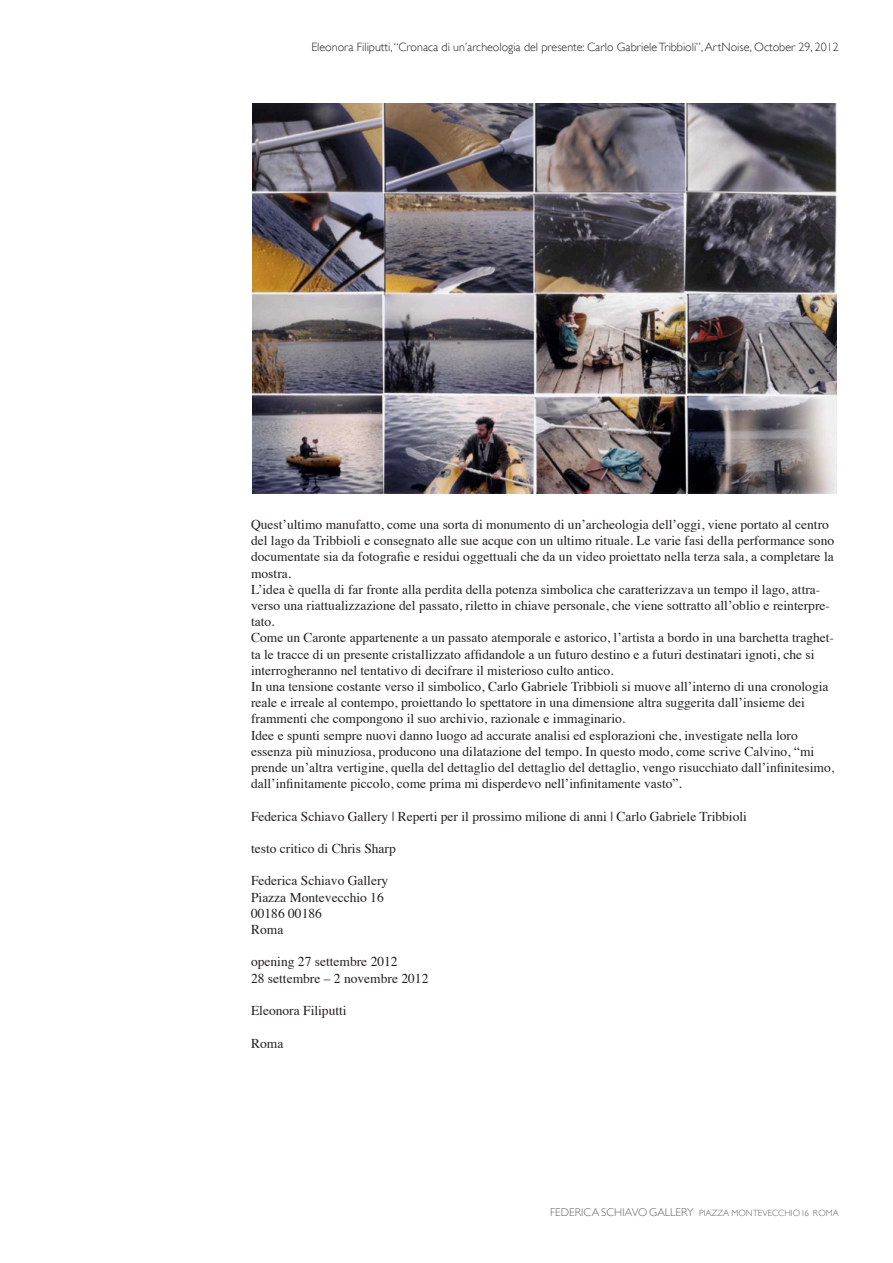
<style>
.page{position:relative;width:893px;height:1263px;background:#fff}
.page>*{position:absolute;margin:0;border:0;box-sizing:border-box;transform-origin:0 0}
.t1{font:13.5px/16.2px "Times";color:#231f20}
.t2{font:300 12px "Gill Sans";color:#231f20}
.t3{font:300 9px "Gill Sans";color:#656568}
.s1{font-size:11.25px}
</style>
<div class="page">
<img style="left:253px;top:104px;width:584px;height:389px">
<p class="t2" style="left:311px;top:40px;width:529px">Eleonora Filiputti, “Cronaca di un’archeologia del presente: Carlo Gabriele Tribbioli”, ArtNoise, October 29, 2012</p>
<p class="t1" style="left:251px;top:515px;width:585px">Quest’ultimo manufatto, come una sorta di monumento di un’archeologia dell’oggi, viene portato al centro del lago da Tribbioli e consegnato alle sue acque con un ultimo rituale. Le varie fasi della performance sono documentate sia da fotografie e residui oggettuali che da un video proiettato nella terza sala, a completare la mostra.</p>
<p class="t1" style="left:251px;top:580px;width:580px">L’idea è quella di far fronte alla perdita della potenza simbolica che caratterizzava un tempo il lago, attra&shy;verso una riattualizzazione del passato, riletto in chiave personale, che viene sottratto all’oblio e reinterpre&shy;tato.</p>
<p class="t1" style="left:251px;top:629px;width:584px">Come un Caronte appartenente a un passato atemporale e astorico, l’artista a bordo in una barchetta traghet&shy;ta le tracce di un presente cristallizzato affidandole a un futuro destino e a futuri destinatari ignoti, che si interrogheranno nel tentativo di decifrare il misterioso culto antico.</p>
<p class="t1" style="left:251px;top:677px;width:579px">In una tensione costante verso il simbolico, Carlo Gabriele Tribbioli si muove all’interno di una cronologia reale e irreale al contempo, proiettando lo spettatore in una dimensione altra suggerita dall’insieme dei frammenti che compongono il suo archivio, razionale e immaginario.</p>
<p class="t1" style="left:251px;top:726px;width:585px">Idee e spunti sempre nuovi danno luogo ad accurate analisi ed esplorazioni che, investigate nella loro essenza più minuziosa, producono una dilatazione del tempo. In questo modo, come scrive Calvino, “mi prende un’altra vertigine, quella del dettaglio del dettaglio del dettaglio, vengo risucchiato dall’infinitesimo, dall’infinitamente piccolo, come prima mi disperdevo nell’infinitamente vasto”.</p>
<p class="t1" style="left:251px;top:807px;width:497px">Federica Schiavo Gallery | Reperti per il prossimo milione di anni | Carlo Gabriele Tribbioli</p>
<p class="t1" style="left:251px;top:839px;width:146px">testo critico di Chris Sharp</p>
<p class="t1" style="left:251px;top:872px;width:139px">Federica Schiavo Gallery</p>
<p class="t1" style="left:251px;top:888px;width:134px">Piazza Montevecchio 16</p>
<p class="t1" style="left:251px;top:904px;width:72px">00186 00186</p>
<p class="t1" style="left:251px;top:920px;width:34px">Roma</p>
<p class="t1" style="left:251px;top:953px;width:148px">opening 27 settembre 2012</p>
<p class="t1" style="left:251px;top:969px;width:179px">28 settembre – 2 novembre 2012</p>
<p class="t1" style="left:251px;top:1001px;width:97px">Eleonora Filiputti</p>
<p class="t1" style="left:251px;top:1034px;width:34px">Roma</p>
<p class="t3" style="left:550px;top:1208px;width:290px"><span class="s1">FEDERICA SCHIAVO GALLERY</span> PIAZZA MONTEVECCHIO 16 ROMA</p>
</div>
